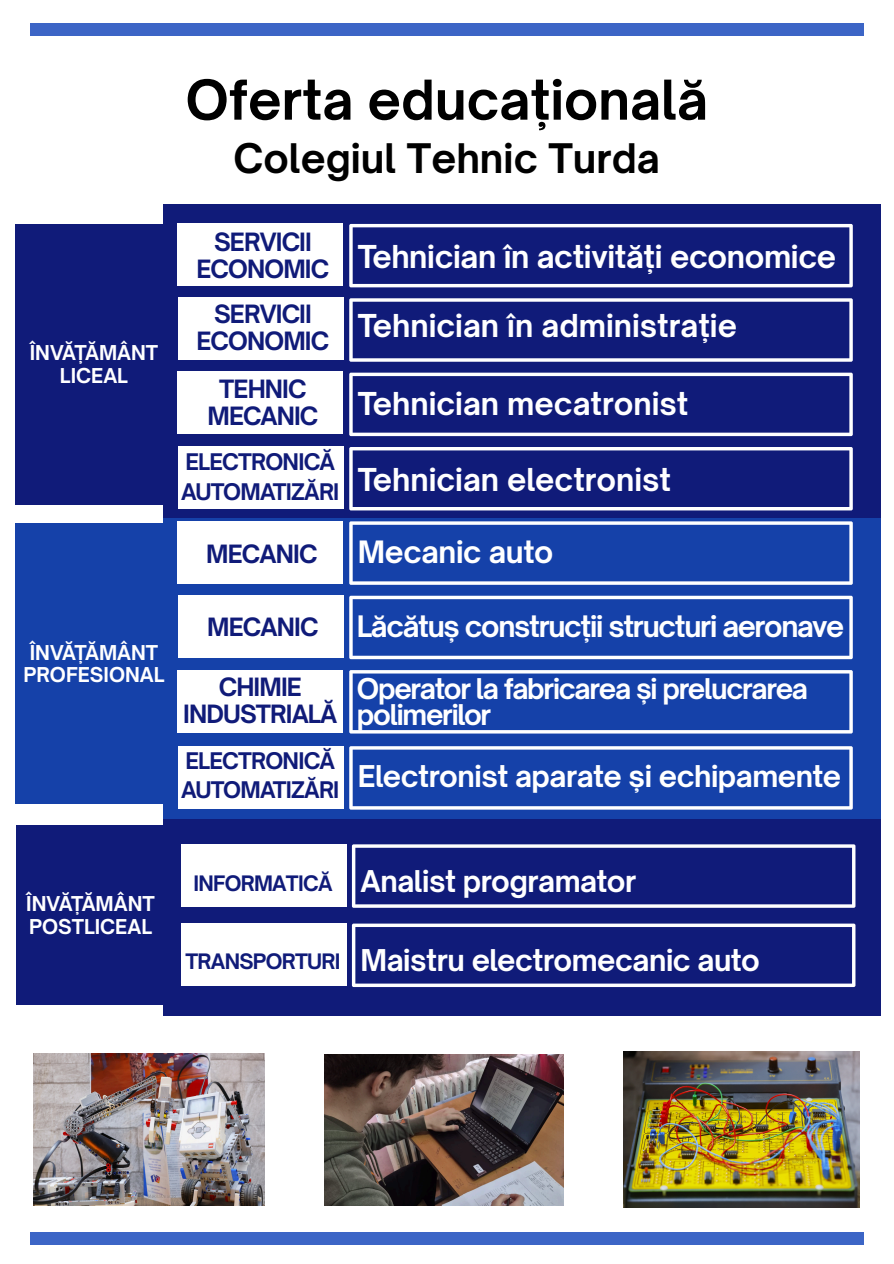
<style>
.page{position:relative;width:894px;height:1264px;background:#fff}
.page>*{position:absolute;margin:0;border:0;box-sizing:border-box;transform-origin:0 0}
.t1{font:700 52.5px "Open Sauce One";color:#000}
.t2{font:700 39px "Open Sauce One";color:#000}
.t3{font:700 30.15px "Open Sauce One";color:#fff}
.t4{font:700 29.4px "Open Sauce One";letter-spacing:-.01em;color:#fff}
.t5{font:700 28.8px "Open Sauce One";letter-spacing:-.015em;color:#fff}
.t6{font:700 28.35px "Open Sauce One";letter-spacing:-.045em;color:#fff}
.t7{font:700 27.3px/26.1px "Open Sauce One";letter-spacing:-.045em;color:#fff}
.t8{font:700 24.15px/27.2px "Open Sauce One";letter-spacing:-.035em;color:#101b79;text-align:center}
.t9{font:700 21.9px/30px "Open Sauce One";letter-spacing:-.035em;color:#101b79}
.t10{font:700 20.4px "Open Sauce One";letter-spacing:-.035em;color:#101b79}
.t11{font:700 19.65px/22px "Open Sauce One";color:#fff;text-align:center}
</style>
<div class="page">
<div style="left:163px;top:205px;width:717px;height:619px;background:#1541a9"></div>
<div style="left:163px;top:819px;width:717px;height:196px;background:#101b79"></div>
<div style="left:163px;top:204px;width:717px;height:313px;background:#101b79"></div>
<svg style="left:349px;top:224px;width:503px;height:63px"></svg>
<svg style="left:349px;top:372px;width:503px;height:64px"></svg>
<svg style="left:349px;top:521px;width:503px;height:64px"></svg>
<svg style="left:349px;top:298px;width:503px;height:64px"></svg>
<svg style="left:349px;top:447px;width:503px;height:63px"></svg>
<svg style="left:349px;top:595px;width:503px;height:64px"></svg>
<svg style="left:349px;top:670px;width:503px;height:63px"></svg>
<div style="left:177px;top:371px;width:166px;height:63px;background:#fff"></div>
<div style="left:178px;top:297px;width:165px;height:63px;background:#fff"></div>
<div style="left:177px;top:223px;width:166px;height:62px;background:#fff"></div>
<svg style="left:349px;top:746px;width:503px;height:63px"></svg>
<div style="left:178px;top:446px;width:165px;height:63px;background:#fff"></div>
<div style="left:177px;top:669px;width:166px;height:63px;background:#fff"></div>
<div style="left:178px;top:595px;width:165px;height:63px;background:#fff"></div>
<div style="left:177px;top:521px;width:166px;height:62px;background:#fff"></div>
<div style="left:178px;top:746px;width:165px;height:62px;background:#fff"></div>
<div style="left:15px;top:223px;width:149px;height:281px;background:#101b79"></div>
<div style="left:15px;top:522px;width:149px;height:281px;background:#1541a9"></div>
<svg style="left:352px;top:844px;width:503px;height:63px"></svg>
<div style="left:181px;top:844px;width:165px;height:62px;background:#fff"></div>
<svg style="left:352px;top:923px;width:503px;height:64px"></svg>
<div style="left:181px;top:923px;width:165px;height:62px;background:#fff"></div>
<div style="left:16px;top:825px;width:149px;height:179px;background:#101b79"></div>
<img style="left:324px;top:1054px;width:239px;height:151px">
<img style="left:34px;top:1053px;width:231px;height:152px">
<img style="left:623px;top:1051px;width:236px;height:156px">
<div style="left:30px;top:23px;width:833px;height:13px;background:#3c65c6"></div>
<div style="left:30px;top:1231px;width:833px;height:13px;background:#3c65c6"></div>
<h3 class="t11" style="left:30px;top:342px;width:130px">ÎNVĂȚĂMÂNT<br>LICEAL</h3>
<p class="t1" style="left:185px;top:67px;width:523px">Oferta educațională</p>
<p class="t2" style="left:233px;top:133px;width:428px">Colegiul Tehnic Turda</p>
<h1 class="t8" style="left:196px;top:228px;width:134px">SERVICII<br>ECONOMIC</h1>
<h2 class="t8" style="left:196px;top:300px;width:134px">SERVICII<br>ECONOMIC</h2>
<h4 class="t8" style="left:207px;top:375px;width:112px">TEHNIC<br>MECANIC</h4>
<h4 class="t9" style="left:181px;top:447px;width:160px">ELECTRONICĂ<br>AUTOMATIZĂRI</h4>
<h4 class="t8" style="left:206px;top:540px;width:113px">MECANIC</h4>
<h4 class="t3" style="left:358px;top:238px;width:479px">Tehnician în activități economice</h4>
<h4 class="t3" style="left:358px;top:307px;width:380px">Tehnician în administrație</h4>
<p class="t3" style="left:358px;top:384px;width:332px">Tehnician mecatronist</p>
<h4 class="t3" style="left:358px;top:460px;width:314px">Tehnician electronist</h4>
<h4 class="t4" style="left:358px;top:533px;width:197px">Mecanic auto</h4>
<h3 class="t11" style="left:23px;top:641px;width:143px">ÎNVĂȚĂMÂNT<br>PROFESIONAL</h3>
<h3 class="t8" style="left:207px;top:613px;width:113px">MECANIC</h3>
<h4 class="t8" style="left:183px;top:673px;width:156px">CHIMIE<br>INDUSTRIALĂ</h4>
<p class="t9" style="left:181px;top:745px;width:160px">ELECTRONICĂ<br>AUTOMATIZĂRI</p>
<h3 class="t6" style="left:357px;top:608px;width:489px">Lăcătuș construcții structuri aeronave</h3>
<h3 class="t7" style="left:357px;top:675px;width:452px">Operator la fabricarea și prelucrarea polimerilor</h3>
<p class="t5" style="left:358px;top:758px;width:484px">Electronist aparate și echipamente</p>
<p class="t11" style="left:26px;top:892px;width:130px;text-align:left">ÎNVĂȚĂMÂNT<br>POSTLICEAL</p>
<h3 class="t10" style="left:193px;top:870px;width:140px">INFORMATICĂ</h3>
<p class="t5" style="left:360px;top:863px;width:277px">Analist programator</p>
<h3 class="t10" style="left:185px;top:948px;width:156px">TRANSPORTURI</h3>
<h3 class="t5" style="left:360px;top:942px;width:401px">Maistru electromecanic auto</h3>
</div>
